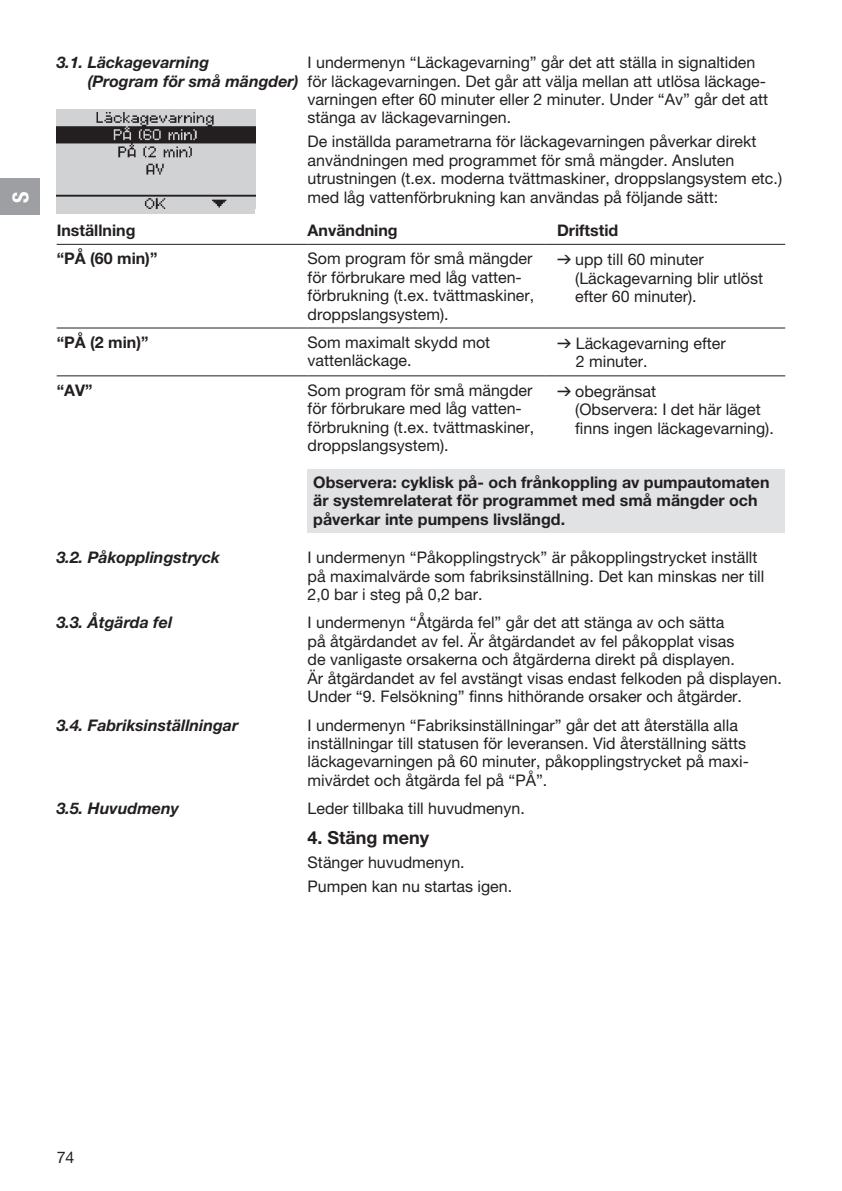
<style>
.page{position:relative;width:842px;height:1191px;background:#fff}
.page>*{position:absolute;margin:0;border:0;box-sizing:border-box;transform-origin:0 0}
.t1{font:22px "GARDENA Pro Bo Cond";color:#fff}
.t2{font:700 18px "GARDENA Pro";color:#231f20}
.t3{font:16px/18.4px "GARDENA Pro";color:#231f20}
.t4{font:700 16px/18.4px "GARDENA Pro";color:#231f20}
.t5{font:italic 700 16px/18.4px "GARDENA Pro";color:#231f20}
.s1{font-family:"Formdruck"}
</style>
<div class="page">
<div style="left:57px;top:109px;width:198px;height:105px;background:#d1d2d4"></div>
<img style="left:57px;top:112px;width:198px;height:96px">
<hr style="left:57px;top:327px;width:251px;height:1px;background:#231f20">
<hr style="left:308px;top:327px;width:238px;height:1px;background:#231f20">
<hr style="left:546px;top:327px;width:239px;height:1px;background:#231f20">
<hr style="left:57px;top:244px;width:251px;height:1px;background:#231f20">
<hr style="left:57px;top:375px;width:251px;height:1px;background:#231f20">
<hr style="left:308px;top:375px;width:238px;height:1px;background:#231f20">
<hr style="left:546px;top:375px;width:239px;height:1px;background:#231f20">
<hr style="left:308px;top:244px;width:238px;height:1px;background:#231f20">
<hr style="left:546px;top:244px;width:239px;height:1px;background:#231f20">
<div style="left:308px;top:469px;width:477px;height:64px;background:#e1e2e4"></div>
<div style="left:0;top:179px;width:40px;height:36px;background:#9d9fa2"></div>
<h1 class="t1" style="left:7px;top:202px;width:13px;rotate:-90deg">S</h1>
<p class="t5" style="left:88px;top:53px;width:212px;text-indent:-31px">3.1. Läckagevarning<br>(Program för små mängder)</p>
<p class="t3" style="left:308px;top:53px;width:462px">I undermenyn “Läckagevarning” går det att ställa in signaltiden för läckagevarningen. Det går att välja mellan att utlösa läckage&shy;varningen efter 60 minuter eller 2 minuter. Under “Av” går det att stänga av läckagevarningen.</p>
<p class="t3" style="left:308px;top:132px;width:476px">De inställda parametrarna för läckagevarningen påverkar direkt användningen med programmet för små mängder. Ansluten utrustningen (t.ex. moderna tvättmaskiner, droppslangsystem etc.) med låg vattenförbrukning kan användas på följande sätt:</p>
<p class="t4" style="left:57px;top:220px;width:80px">Inställning</p>
<p class="t4" style="left:308px;top:220px;width:92px">Användning</p>
<p class="t4" style="left:557px;top:220px;width:63px">Driftstid</p>
<p class="t4" style="left:57px;top:249px;width:102px">“PÅ (60 min)”</p>
<p class="t3" style="left:308px;top:249px;width:228px">Som program för små mängder för förbrukare med låg vatten&shy;förbrukning (t.ex. tvättmaskiner, droppslangsystem).</p>
<p class="t3" style="left:575px;top:250px;width:189px;text-indent:-18px"><span class="s1">v</span> upp till 60 minuter (Läckagevarning blir utlöst efter 60 minuter).</p>
<p class="t4" style="left:57px;top:333px;width:93px">“PÅ (2 min)”</p>
<p class="t3" style="left:308px;top:333px;width:184px">Som maximalt skydd mot vattenläckage.</p>
<p class="t3" style="left:576px;top:334px;width:151px;text-indent:-19px"><span class="s1">v</span> Läckagevarning efter<br>2 minuter.</p>
<p class="t4" style="left:57px;top:380px;width:37px">“AV”</p>
<p class="t3" style="left:308px;top:381px;width:228px">Som program för små mängder för förbrukare med låg vatten&shy;förbrukning (t.ex. tvättmaskiner, droppslangsystem).</p>
<p class="t3" style="left:575px;top:382px;width:200px;text-indent:-18px"><span class="s1">v</span> obegränsat<br>(Observera: I det här läget finns ingen läckagevarning).</p>
<p class="t4" style="left:313px;top:473px;width:458px">Observera: cyklisk på- och frånkoppling av pumpautomaten är systemrelaterat för programmet med små mängder och påverkar inte pumpens livslängd.</p>
<p class="t5" style="left:57px;top:548px;width:165px">3.2. Påkopplingstryck</p>
<p class="t3" style="left:308px;top:548px;width:458px">I undermenyn “Påkopplingstryck” är påkopplingstrycket inställt på maximalvärde som fabriksinställning. Det kan minskas ner till<br>2,0 bar i steg på 0,2 bar.</p>
<p class="t5" style="left:57px;top:613px;width:117px">3.3. Åtgärda fel</p>
<p class="t3" style="left:308px;top:613px;width:476px">I undermenyn “Åtgärda fel” går det att stänga av och sätta<br>på åtgärdandet av fel. Är åtgärdandet av fel påkopplat visas<br>de vanligaste orsakerna och åtgärderna direkt på displayen.<br>Är åtgärdandet av fel avstängt visas endast felkoden på displayen.<br>Under “9. Felsökning” finns hithörande orsaker och åtgärder.</p>
<p class="t5" style="left:57px;top:715px;width:183px">3.4. Fabriksinställningar</p>
<p class="t3" style="left:308px;top:715px;width:441px">I undermenyn “Fabriksinställningar” går det att återställa alla inställningar till statusen för leveransen. Vid återställning sätts läckagevarningen på 60 minuter, påkopplingstrycket på maxi&shy;mivärdet och åtgärda fel på “PÅ”.</p>
<p class="t5" style="left:57px;top:799px;width:124px">3.5. Huvudmeny</p>
<p class="t3" style="left:308px;top:799px;width:219px">Leder tillbaka till huvudmenyn.</p>
<p class="t2" style="left:308px;top:826px;width:123px">4. Stäng meny</p>
<p class="t3" style="left:308px;top:850px;width:206px;line-height:24px">Stänger huvudmenyn.<br>Pumpen kan nu startas igen.</p>
<p class="t3" style="left:57px;top:1147px;width:19px">74</p>
</div>
